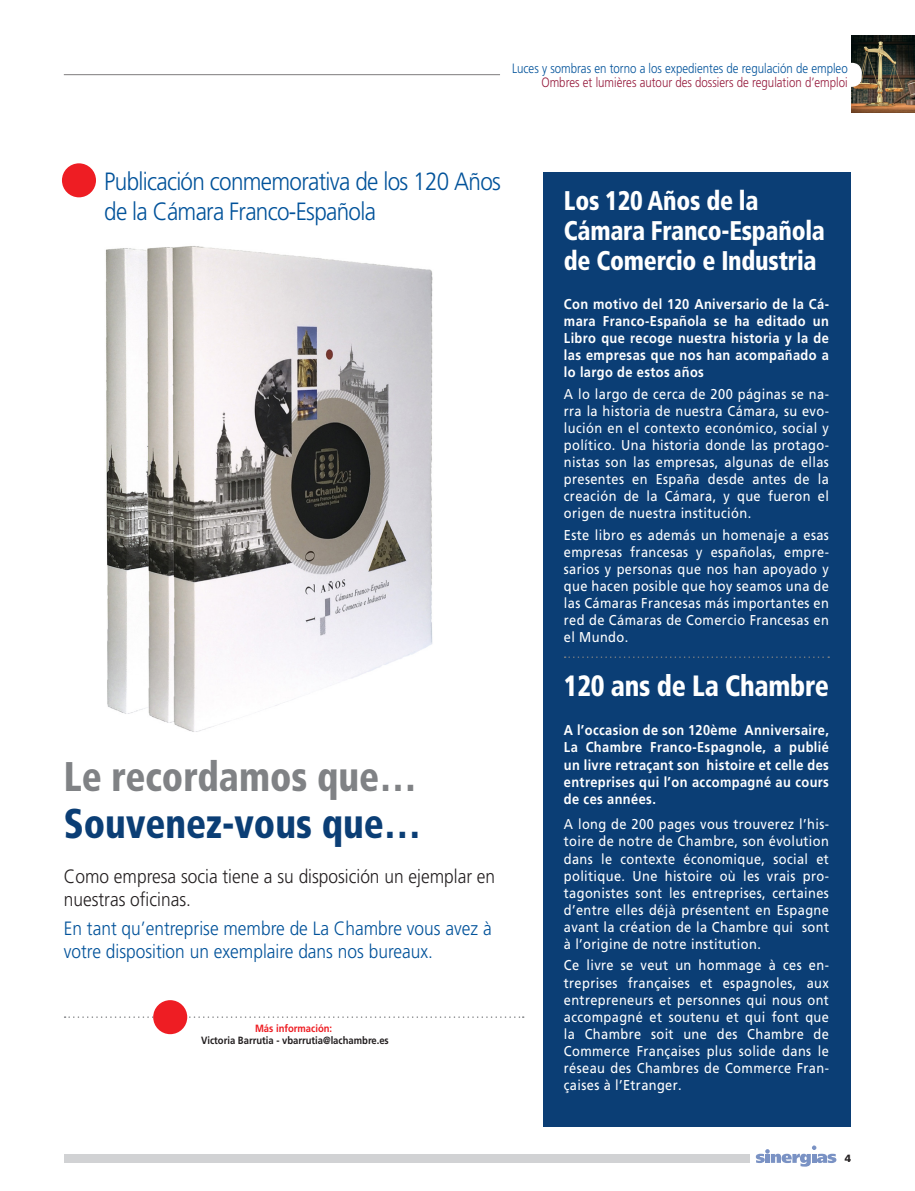
<style>
.page{position:relative;width:915px;height:1191px;background:#fff}
.page>*{position:absolute;margin:0;border:0;box-sizing:border-box;transform-origin:0 0}
.t1{font:900 condensed 41.4px "Frutiger LT Std";color:#0b3e75;scale:.9 1}
.t2{font:900 condensed 41.4px "Frutiger LT Std";color:#808285;scale:.9 1}
.t3{font:900 condensed 29.4px "Frutiger LT Std";letter-spacing:-.01em;color:#fff;scale:.9 1}
.t4{font:900 condensed 27px/30px "Frutiger LT Std";letter-spacing:-.01em;color:#fff;scale:.9 1}
.t5{font:300 24.9px "Frutiger LT Std";letter-spacing:-.03em;color:#01529a;scale:.9 1}
.t6{font:300 19.2px/23.1px "Frutiger LT Std";color:#01529a;scale:.9 1}
.t7{font:300 19.2px/23.1px "Frutiger LT Std";color:#231f20;scale:.9 1}
.t8{font:14.25px/17.1px "Frutiger LT Std";letter-spacing:.03em;color:#fff;text-align:justify;scale:.9 1}
.t9{font:700 14.25px/17.1px "Frutiger LT Std";letter-spacing:.03em;color:#fff;text-align:justify;scale:.9 1}
.t10{font:300 13.5px "Frutiger LT Std";color:#01529a;scale:.85 1}
.t11{font:300 13.5px "Frutiger LT Std";color:#95193b;scale:.85 1}
.t12{font:700 10.5px "Frutiger LT Std";color:#231f20;scale:.9 1}
.t13{font:700 10.5px "Frutiger LT Std";color:#ee1d23;scale:.9 1}
.t14{font:900 10.5px "Frutiger LT Std";color:#231f20}
</style>
<div class="page">
<div style="left:64px;top:1154px;width:685px;height:8px;background:#d1d2d4"></div>
<svg style="left:755px;top:1145px;width:81px;height:21px"></svg>
<img style="left:105px;top:246px;width:328px;height:486px">
<div style="left:543px;top:172px;width:307px;height:954px;background:#0b3e75"></div>
<svg style="left:65px;top:1016px;width:458px;height:2px"></svg>
<svg style="left:564px;top:656px;width:264px;height:2px"></svg>
<div style="left:153px;top:1000px;width:34px;height:34px;background:#ee1d23;border-radius:50%"></div>
<div style="left:62px;top:163px;width:34px;height:34px;background:#ee1d23;border-radius:50%"></div>
<img style="left:851px;top:36px;width:63px;height:76px">
<div style="left:811px;top:64px;width:49px;height:22px;background:#fff;border-radius:9px"></div>
<div style="left:810px;top:63px;width:51px;height:24px;border:2px solid #fff;border-radius:9px"></div>
<hr style="left:64px;top:74px;width:436px;height:1px;background:#231f20">
<p class="t10" style="left:512px;top:61px;width:396px">Luces y sombras en torno a los expedientes de regulación de empleo</p>
<p class="t11" style="left:541px;top:75px;width:362px">Ombres et lumières autour des dossiers de regulation d’emploi</p>
<p class="t5" style="left:104px;top:167px;width:442px">Publicación conmemorativa de los 120 Años</p>
<p class="t5" style="left:104px;top:197px;width:303px">de la Cámara Franco-Española</p>
<p class="t2" style="left:64px;top:752px;width:393px">Le recordamos que…</p>
<p class="t1" style="left:64px;top:798px;width:398px">Souvenez-vous que…</p>
<p class="t7" style="left:64px;top:865px;width:480px">Como empresa socia tiene a su disposición un ejemplar en nuestras oficinas.</p>
<p class="t6" style="left:64px;top:917px;width:476px">En tant qu’entreprise membre de La Chambre vous avez à votre disposition un exemplaire dans nos bureaux.</p>
<p class="t13" style="left:255px;top:1022px;width:87px">Más información:</p>
<p class="t12" style="left:201px;top:1034px;width:210px">Victoria Barrutia - vbarrutia@lachambre.es</p>
<p class="t4" style="left:563px;top:186px;width:291px">Los 120 Años de la<br>Cámara Franco-Española de Comercio e Industria</p>
<p class="t9" style="left:563px;top:295px;width:296px">Con motivo del 120 Aniversario de la Cá&shy;mara Franco-Española se ha editado un Libro que recoge nuestra historia y la de las empresas que nos han acompañado a lo largo de estos años</p>
<p class="t8" style="left:563px;top:385px;width:296px">A lo largo de cerca de 200 páginas se na&shy;rra la historia de nuestra Cámara, su evo&shy;lución en el contexto económico, social y político. Una historia donde las protago&shy;nistas son las empresas, algunas de ellas presentes en España desde antes de la creación de la Cámara, y que fueron el origen de nuestra institución.</p>
<p class="t8" style="left:563px;top:526px;width:296px">Este libro es además un homenaje a esas empresas francesas y españolas, empre&shy;sarios y personas que nos han apoyado y que hacen posible que hoy seamos una de las Cámaras Francesas más importantes en red de Cámaras de Comercio Francesas en el Mundo.</p>
<p class="t3" style="left:563px;top:668px;width:296px">120 ans de La Chambre</p>
<p class="t9" style="left:563px;top:722px;width:296px">A l’occasion de son 120ème Anniversaire, La Chambre Franco-Espagnole, a publié un livre retraçant son histoire et celle des entreprises qui l’on accompagné au cours de ces années.</p>
<p class="t8" style="left:563px;top:816px;width:296px">A long de 200 pages vous trouverez l’his&shy;toire de notre de Chambre, son évolution dans le contexte économique, social et politique. Une histoire où les vrais pro&shy;tagonistes sont les entreprises, certaines d’entre elles déjà présentent en Espagne avant la création de la Chambre qui sont à l’origine de notre institution.</p>
<p class="t8" style="left:563px;top:957px;width:296px">Ce livre se veut un hommage à ces en&shy;treprises françaises et espagnoles, aux entrepreneurs et personnes qui nous ont accompagné et soutenu et qui font que la Chambre soit une des Chambre de Commerce Françaises plus solide dans le réseau des Chambres de Commerce Fran&shy;çaises à l’Etranger.</p>
<p class="t14" style="left:844px;top:1152px;width:8px">4</p>
</div>
